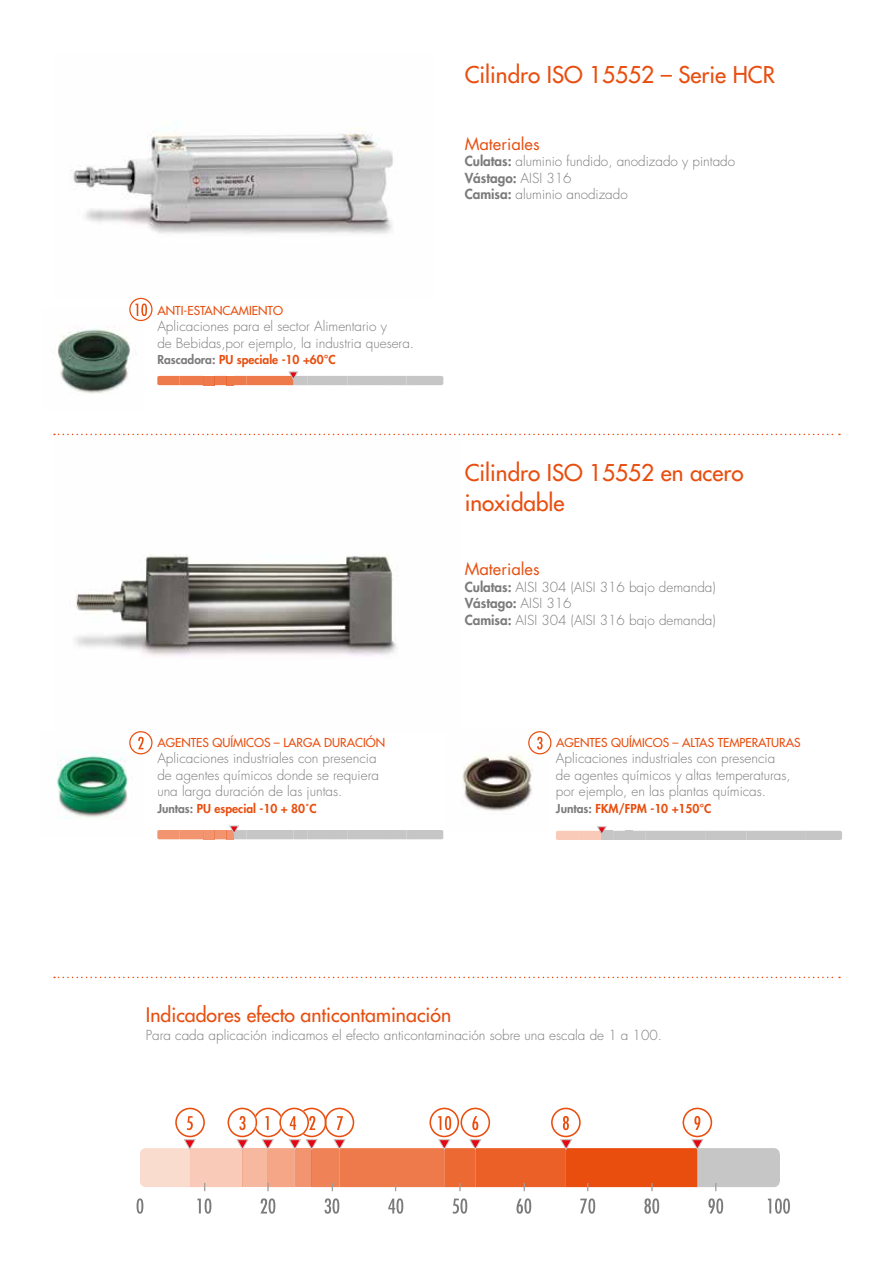
<style>
.page{position:relative;width:893px;height:1263px;background:#fff}
.page>*{position:absolute;margin:0;border:0;box-sizing:border-box;transform-origin:0 0}
.t1{font:500 22.5px/30px "Futura Std";color:#e84e0f}
.t2{font:500 19.5px "Futura Std";color:#e84e0f}
.t3{font:16.5px "Futura Std";color:#e84e0f}
.t4{font:300 13.5px/16.5px "Futura Std";color:#7c7b7b}
.t5{font:800 13.5px "Futura";color:#7c7b7b}
.t6{font:500 12px "Futura Std";color:#e84e0f}
.t7{font:800 12px "Futura Std";color:#e84e0f}
.s1{color:#7c7b7b}
.s2{font-family:"Futura";font-weight:800}
.s3{font-family:"Futura Std";font-weight:300}
</style>
<div class="page">
<img style="left:71px;top:131px;width:322px;height:167px">
<img style="left:54px;top:435px;width:401px;height:222px">
<img style="left:53px;top:321px;width:89px;height:73px">
<img style="left:56px;top:751px;width:87px;height:67px">
<img style="left:462px;top:754px;width:81px;height:57px">
<svg style="left:54px;top:434px;width:786px;height:1px"></svg>
<svg style="left:214px;top:376px;width:13px;height:9px"></svg>
<div style="left:227px;top:376px;width:7px;height:9px;background:#ee7a4b"></div>
<svg style="left:157px;top:376px;width:46px;height:9px"></svg>
<div style="left:203px;top:376px;width:11px;height:9px;background:#ee7a4b"></div>
<svg style="left:234px;top:371px;width:209px;height:14px"></svg>
<svg style="left:157px;top:830px;width:46px;height:9px"></svg>
<div style="left:203px;top:830px;width:11px;height:9px;background:#f1946f"></div>
<svg style="left:214px;top:825px;width:230px;height:14px"></svg>
<svg style="left:613px;top:831px;width:12px;height:9px"></svg>
<div style="left:625px;top:831px;width:8px;height:9px;background:#c6c6c6"></div>
<div style="left:602px;top:831px;width:11px;height:9px;background:#c6c6c6"></div>
<div style="left:633px;top:831px;width:209px;height:9px;background:#c6c6c6"></div>
<svg style="left:556px;top:826px;width:51px;height:14px"></svg>
<svg style="left:54px;top:977px;width:786px;height:1px"></svg>
<svg style="left:136px;top:1198px;width:8px;height:16px"></svg>
<svg style="left:197px;top:1198px;width:15px;height:16px"></svg>
<svg style="left:260px;top:1198px;width:16px;height:16px"></svg>
<svg style="left:325px;top:1198px;width:14px;height:16px"></svg>
<svg style="left:388px;top:1198px;width:15px;height:16px"></svg>
<svg style="left:452px;top:1198px;width:15px;height:16px"></svg>
<svg style="left:516px;top:1198px;width:15px;height:16px"></svg>
<svg style="left:580px;top:1198px;width:15px;height:16px"></svg>
<svg style="left:644px;top:1198px;width:15px;height:16px"></svg>
<svg style="left:708px;top:1198px;width:15px;height:16px"></svg>
<svg style="left:768px;top:1198px;width:22px;height:16px"></svg>
<svg style="left:140px;top:1108px;width:640px;height:83px"></svg>
<svg style="left:129px;top:731px;width:24px;height:23px"></svg>
<svg style="left:129px;top:298px;width:24px;height:23px"></svg>
<svg style="left:528px;top:731px;width:23px;height:23px"></svg>
<h1 class="t1" style="left:465px;top:60px;width:312px">Cilindro ISO 15552 – Serie HCR</h1>
<p class="t6" style="left:157px;top:303px;width:127px">ANTI-ESTANCAMIENTO</p>
<p class="t4" style="left:157px;top:319px;width:258px">Aplicaciones para el sector Alimentario y<br>de Bebidas,por ejemplo, la industria quesera.</p>
<p class="t7" style="left:157px;top:352px;width:180px"><span class="s1">Rascadora:</span> PU speciale -10 +60°C</p>
<p class="t6" style="left:157px;top:735px;width:229px">AGENTES QUÍMICOS – LARGA DURACIÓN</p>
<p class="t4" style="left:157px;top:751px;width:223px">Aplicaciones industriales con presencia de agentes químicos donde se requiera una larga duración de las juntas.</p>
<p class="t7" style="left:157px;top:801px;width:161px"><span class="s1">Juntas:</span> PU especial -10 + 80˚C</p>
<p class="t3" style="left:465px;top:133px;width:77px">Materiales</p>
<p class="t4" style="left:465px;top:153px;width:272px"><span class="s2">Culatas:</span> aluminio fundido, anodizado y pintado</p>
<p class="t5" style="left:465px;top:169px;width:108px">Vástago: <span class="s3">AISI 316</span></p>
<p class="t4" style="left:465px;top:186px;width:165px"><span class="s2">Camisa:</span> aluminio anodizado</p>
<h1 class="t1" style="left:465px;top:457px;width:280px">Cilindro ISO 15552 en acero inoxidable</h1>
<p class="t3" style="left:465px;top:559px;width:77px">Materiales</p>
<p class="t4" style="left:465px;top:579px;width:253px"><span class="s2">Culatas:</span> AISI 304 (AISI 316 bajo demanda)</p>
<p class="t5" style="left:465px;top:594px;width:108px">Vástago: <span class="s3">AISI 316</span></p>
<p class="t4" style="left:465px;top:612px;width:253px"><span class="s2">Camisa:</span> AISI 304 (AISI 316 bajo demanda)</p>
<p class="t6" style="left:556px;top:735px;width:246px">AGENTES QUÍMICOS – ALTAS TEMPERATURAS</p>
<p class="t4" style="left:556px;top:751px;width:236px">Aplicaciones industriales con presencia de agentes químicos y altas temperaturas, por ejemplo, en las plantas químicas.</p>
<p class="t7" style="left:556px;top:801px;width:157px"><span class="s1">Juntas:</span> FKM/FPM -10 +150°C</p>
<h2 class="t2" style="left:146px;top:1002px;width:307px">Indicadores efecto anticontaminación</h2>
<p class="t4" style="left:146px;top:1027px;width:518px">Para cada aplicación indicamos el efecto anticontaminación sobre una escala de 1 a 100.</p>
</div>
